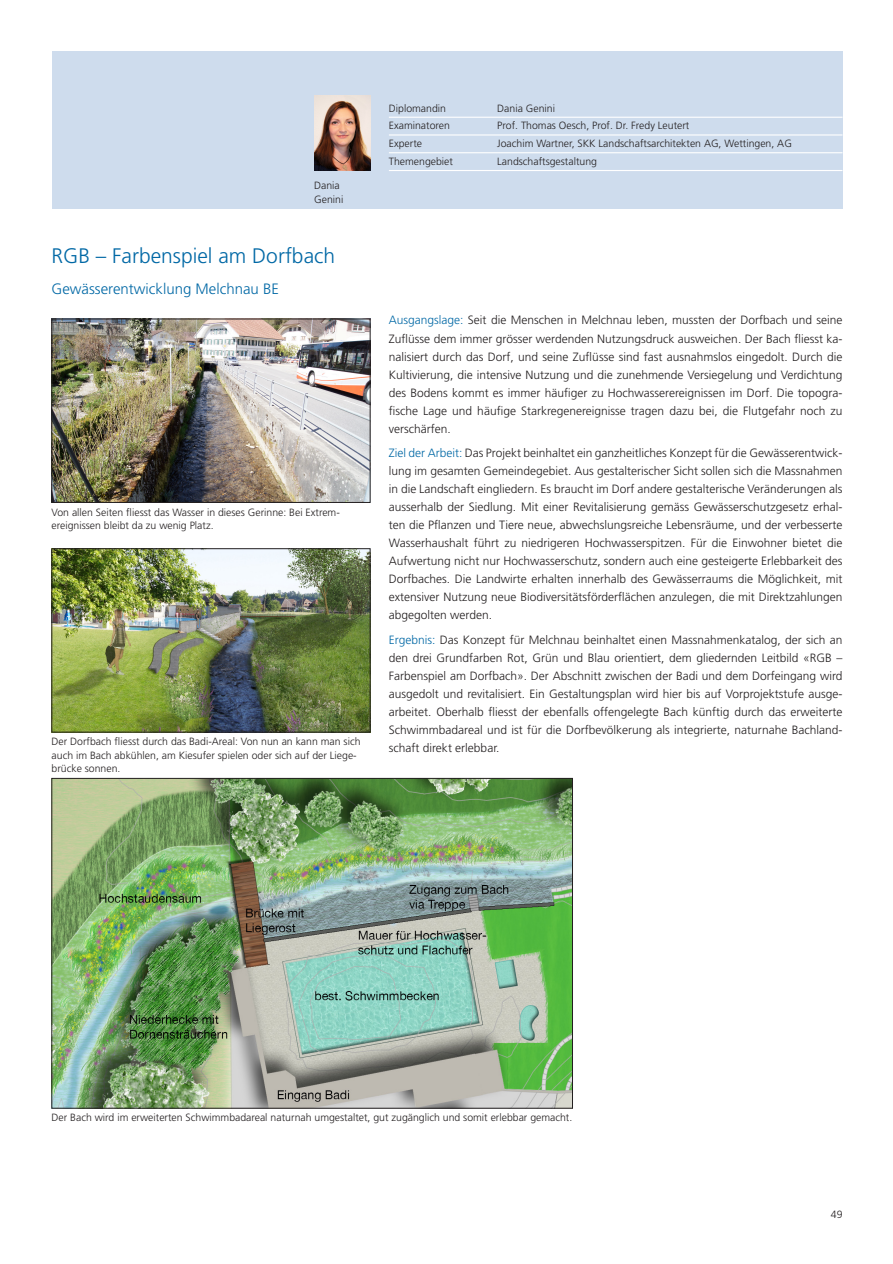
<style>
.page{position:relative;width:893px;height:1264px;background:#fff}
.page>*{position:absolute;margin:0;border:0;box-sizing:border-box;transform-origin:0 0}
.t1{font:300 21px "Frutiger LT Pro";color:#0068a5}
.t2{font:300 15px "Frutiger LT Pro";color:#0068a5}
.t3{font:300 12px/18px "Frutiger LT Pro";color:#231f20;text-align:justify}
.t4{font:300 10.5px/13.5px "Frutiger LT Pro";color:#231f20}
.s1{color:#0068a5}
</style>
<div class="page">
<div style="left:52px;top:52px;width:790px;height:157px;background:#cedced"></div>
<img style="left:54px;top:321px;width:314px;height:179px">
<div style="left:52px;top:319px;width:318px;height:183px;border:1px solid #231f20"></div>
<img style="left:54px;top:550px;width:314px;height:180px">
<div style="left:52px;top:548px;width:318px;height:184px;border:1px solid #231f20"></div>
<img style="left:54px;top:780px;width:517px;height:326px">
<hr style="left:389px;top:117px;width:453px;height:1px;background:#fff">
<hr style="left:389px;top:134px;width:453px;height:1px;background:#fff">
<hr style="left:389px;top:152px;width:453px;height:1px;background:#fff">
<hr style="left:389px;top:170px;width:453px;height:1px;background:#fff">
<img style="left:314px;top:96px;width:56px;height:75px">
<p class="t4" style="left:314px;top:179px;width:31px">Dania<br>Genini</p>
<h1 class="t1" style="left:52px;top:244px;width:285px">RGB – Farbenspiel am Dorfbach</h1>
<p class="t2" style="left:52px;top:280px;width:229px">Gewässerentwicklung Melchnau BE</p>
<p class="t4" style="left:52px;top:505px;width:290px">Von allen Seiten fliesst das Wasser in dieses Gerinne: Bei Extrem&shy;ereignissen bleibt da zu wenig Platz.</p>
<p class="t4" style="left:52px;top:735px;width:310px">Der Dorfbach fliesst durch das Badi-Areal: Von nun an kann man sich auch im Bach abkühlen, am Kiesufer spielen oder sich auf der Liege&shy;brücke sonnen.</p>
<p class="t4" style="left:389px;top:101px;width:59px">Diplomandin</p>
<p class="t4" style="left:497px;top:101px;width:59px">Dania Genini</p>
<p class="t4" style="left:389px;top:119px;width:63px">Examinatoren</p>
<p class="t4" style="left:497px;top:119px;width:194px">Prof. Thomas Oesch, Prof. Dr. Fredy Leutert</p>
<p class="t4" style="left:389px;top:137px;width:35px">Experte</p>
<p class="t4" style="left:497px;top:137px;width:296px">Joachim Wartner, SKK Landschaftsarchitekten AG, Wettingen, AG</p>
<p class="t4" style="left:389px;top:154px;width:66px">Themengebiet</p>
<p class="t4" style="left:497px;top:154px;width:101px">Landschaftsgestaltung</p>
<p class="t3" style="left:389px;top:311px;width:455px"><span class="s1">Ausgangslage:</span> Seit die Menschen in Melchnau leben, mussten der Dorfbach und seine Zuflüsse dem immer grösser werdenden Nutzungsdruck ausweichen. Der Bach fliesst ka&shy;nalisiert durch das Dorf, und seine Zuflüsse sind fast ausnahmslos eingedolt. Durch die Kultivierung, die intensive Nutzung und die zunehmende Versiegelung und Verdichtung des Bodens kommt es immer häufiger zu Hochwasserereignissen im Dorf. Die topogra&shy;fische Lage und häufige Starkregenereignisse tragen dazu bei, die Flutgefahr noch zu verschärfen.</p>
<p class="t3" style="left:389px;top:444px;width:455px"><span class="s1">Ziel der Arbeit:</span> Das Projekt beinhaltet ein ganzheitliches Konzept für die Gewässerentwick&shy;lung im gesamten Gemeindegebiet. Aus gestalterischer Sicht sollen sich die Massnahmen in die Landschaft eingliedern. Es braucht im Dorf andere gestalterische Veränderungen als ausserhalb der Siedlung. Mit einer Revitalisierung gemäss Gewässerschutzgesetz erhal&shy;ten die Pflanzen und Tiere neue, abwechslungsreiche Lebensräume, und der verbesserte Wasserhaushalt führt zu niedrigeren Hochwasserspitzen. Für die Einwohner bietet die Aufwertung nicht nur Hochwasserschutz, sondern auch eine gesteigerte Erlebbarkeit des Dorfbaches. Die Landwirte erhalten innerhalb des Gewässerraums die Möglichkeit, mit extensiver Nutzung neue Biodiversitätsförderflächen anzulegen, die mit Direktzahlungen abgegolten werden.</p>
<p class="t3" style="left:389px;top:630px;width:455px"><span class="s1">Ergebnis:</span> Das Konzept für Melchnau beinhaltet einen Massnahmenkatalog, der sich an den drei Grundfarben Rot, Grün und Blau orientiert, dem gliedernden Leitbild «RGB – Farbenspiel am Dorfbach». Der Abschnitt zwischen der Badi und dem Dorfeingang wird ausgedolt und revitalisiert. Ein Gestaltungsplan wird hier bis auf Vorprojektstufe ausge&shy;arbeitet. Oberhalb fliesst der ebenfalls offengelegte Bach künftig durch das erweiterte Schwimmbadareal und ist für die Dorfbevölkerung als integrierte, naturnahe Bachland&shy;schaft direkt erlebbar.</p>
<p class="t4" style="left:52px;top:1110px;width:522px">Der Bach wird im erweiterten Schwimmbadareal naturnah umgestaltet, gut zugänglich und somit erlebbar gemacht.</p>
<p class="t4" style="left:831px;top:1206px;width:13px">49</p>
</div>
